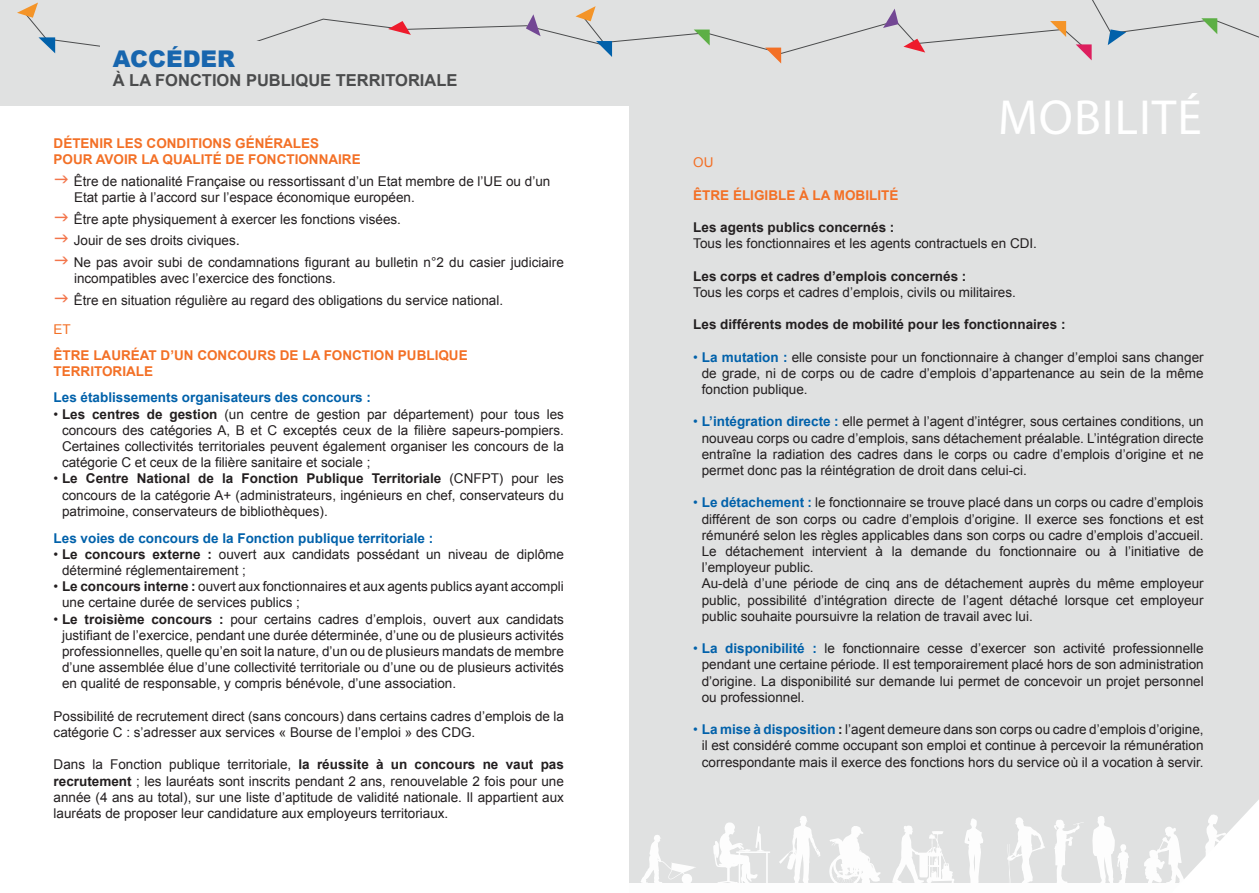
<style>
.page{position:relative;width:1259px;height:893px;background:#fff}
.page>*{position:absolute;margin:0;border:0;box-sizing:border-box;transform-origin:0 0}
.t1{font:49.5px "Myriad Pro";letter-spacing:.02em;color:#fff}
.t2{font:900 22.95px "Arial";color:#1866ae}
.t3{font:700 16.5px "Arial";color:#4b4c4d}
.t4{font:13.5px/16.2px "Arial";color:#231f20;text-align:justify}
.t5{font:700 13.5px/16.2px "Arial";color:#f37026}
.t6{font:700 13.5px "Arial";color:#231f20}
.t7{font:700 13.5px "Arial";color:#0161aa}
.t8{font:13.5px "Arial";color:#f37026}
.s1{font-size:15px}
.s2{font-weight:700}
.s3{color:#0161aa}
.s4{font-weight:700;color:#0161aa}
</style>
<div class="page">
<div style="left:629px;top:60px;width:630px;height:833px;background:#e0e1e1"></div>
<div style="left:0;top:0;width:1259px;height:105px;background:#e0e1e1"></div>
<svg style="left:17px;top:0;width:1242px;height:64px"></svg>
<div style="left:629px;top:884px;width:630px;height:9px;background:#fff"></div>
<svg style="left:713px;top:822px;width:57px;height:62px"></svg>
<svg style="left:1007px;top:817px;width:38px;height:67px"></svg>
<svg style="left:779px;top:816px;width:41px;height:68px"></svg>
<svg style="left:640px;top:835px;width:56px;height:49px"></svg>
<svg style="left:892px;top:825px;width:62px;height:59px"></svg>
<svg style="left:1054px;top:820px;width:30px;height:64px"></svg>
<svg style="left:964px;top:818px;width:19px;height:66px"></svg>
<svg style="left:829px;top:826px;width:51px;height:58px"></svg>
<svg style="left:1092px;top:816px;width:37px;height:68px"></svg>
<svg style="left:1144px;top:800px;width:115px;height:84px"></svg>
<div style="left:100px;top:41px;width:375px;height:55px;background:#e0e1e1"></div>
<p class="t2" style="left:113px;top:42px;width:124px">ACCÉDER</p>
<p class="t3" style="left:113px;top:70px;width:346px">À LA FONCTION PUBLIQUE TERRITORIALE</p>
<p class="t5" style="left:54px;top:136px;width:309px">DÉTENIR LES CONDITIONS GÉNÉRALES<br>POUR AVOIR LA QUALITÉ DE FONCTIONNAIRE</p>
<p class="t4" style="left:74px;top:173px;width:478px">Être de nationalité Française ou ressortissant d’un Etat membre de l’UE ou d’un<br>Etat partie à l’accord sur l’espace économique européen.</p>
<p class="t4" style="left:74px;top:211px;width:329px">Être apte physiquement à exercer les fonctions visées.</p>
<p class="t4" style="left:74px;top:233px;width:168px">Jouir de ses droits civiques<span class="s1">.</span></p>
<p class="t4" style="left:74px;top:254px;width:492px">Ne pas avoir subi de condamnations figurant au bulletin n°2 du casier judiciaire incompatibles avec l’exercice des fonctions.</p>
<p class="t4" style="left:74px;top:292px;width:431px">Être en situation régulière au regard des obligations du service national.</p>
<p class="t8" style="left:54px;top:320px;width:19px">ET</p>
<p class="t5" style="left:54px;top:347px;width:416px">ÊTRE LAURÉAT D’UN CONCOURS DE LA FONCTION PUBLIQUE<br>TERRITORIALE</p>
<p class="t7" style="left:54px;top:389px;width:319px">Les établissements organisateurs des concours :</p>
<p class="t4" style="left:62px;top:406px;width:503px;text-indent:-8px">• <span class="s2">Les centres de gestion</span> (un centre de gestion par département) pour tous les concours des catégories A, B et C exceptés ceux de la filière sapeurs-pompiers.<br>Certaines collectivités territoriales peuvent également organiser les concours de la catégorie C et ceux de la filière sanitaire et sociale ;</p>
<p class="t4" style="left:62px;top:471px;width:503px;text-indent:-8px">• <span class="s2">Le Centre National de la Fonction Publique Territoriale</span> (CNFPT) pour les concours de la catégorie A+ (administrateurs, ingénieurs en chef, conservateurs du patrimoine, conservateurs de bibliothèques).</p>
<p class="t7" style="left:54px;top:529px;width:381px">Les voies de concours de la Fonction publique territoriale :</p>
<p class="t4" style="left:62px;top:546px;width:503px;text-indent:-8px">• <span class="s2">Le concours externe :</span> ouvert aux candidats possédant un niveau de diplôme déterminé réglementairement ;</p>
<p class="t4" style="left:62px;top:578px;width:503px;text-indent:-8px">• <span class="s2">Le concours interne :</span> ouvert aux fonctionnaires et aux agents publics ayant accompli une certaine durée de services publics ;</p>
<p class="t4" style="left:62px;top:611px;width:503px;text-indent:-8px">• <span class="s2">Le troisième concours :</span> pour certains cadres d’emplois, ouvert aux candidats justifiant de l’exercice, pendant une durée déterminée, d’une ou de plusieurs activités professionnelles, quelle qu’en soit la nature, d’un ou de plusieurs mandats de membre d’une assemblée élue d’une collectivité territoriale ou d’une ou de plusieurs activités en qualité de responsable, y compris bénévole, d’une association.</p>
<p class="t4" style="left:54px;top:708px;width:512px">Possibilité de recrutement direct (sans concours) dans certains cadres d’emplois de la catégorie C : s’adresser aux services « Bourse de l’emploi » des CDG.</p>
<p class="t4" style="left:54px;top:757px;width:512px">Dans la Fonction publique territoriale, <span class="s2">la réussite à un concours ne vaut pas recrutement</span> ; les lauréats sont inscrits pendant 2 ans, renouvelable 2 fois pour une année (4 ans au total), sur une liste d’aptitude de validité nationale. Il appartient aux lauréats de proposer leur candidature aux employeurs territoriaux.</p>
<p class="t1" style="left:998px;top:87px;width:205px">MOBILITÉ</p>
<p class="t8" style="left:693px;top:154px;width:22px">OU</p>
<p class="t5" style="left:693px;top:187px;width:207px">ÊTRE ÉLIGIBLE À LA MOBILITÉ</p>
<p class="t6" style="left:693px;top:218px;width:203px">Les agents publics concernés :</p>
<p class="t4" style="left:693px;top:235px;width:345px">Tous les fonctionnaires et les agents contractuels en CDI.</p>
<p class="t6" style="left:693px;top:267px;width:275px">Les corps et cadres d’emplois concernés :</p>
<p class="t4" style="left:693px;top:284px;width:324px">Tous les corps et cadres d’emplois, civils ou militaires.</p>
<p class="t6" style="left:693px;top:316px;width:374px">Les différents modes de mobilité pour les fonctionnaires :</p>
<p class="t4" style="left:702px;top:349px;width:503px;text-indent:-8px"><span class="s3">•</span> <span class="s4">La mutation :</span> elle consiste pour un fonctionnaire à changer d’emploi sans changer de grade, ni de corps ou de cadre d’emplois d’appartenance au sein de la même fonction publique.</p>
<p class="t4" style="left:702px;top:414px;width:503px;text-indent:-8px"><span class="s3">•</span> <span class="s4">L’intégration directe :</span> elle permet à l’agent d’intégrer, sous certaines conditions, un nouveau corps ou cadre d’emplois, sans détachement préalable. L’intégration directe entraîne la radiation des cadres dans le corps ou cadre d’emplois d’origine et ne permet donc pas la réintégration de droit dans celui-ci.</p>
<p class="t4" style="left:702px;top:495px;width:503px;text-indent:-8px"><span class="s3">•</span> <span class="s4">Le détachement :</span> le fonctionnaire se trouve placé dans un corps ou cadre d’emplois différent de son corps ou cadre d’emplois d’origine. Il exerce ses fonctions et est rémunéré selon les règles applicables dans son corps ou cadre d’emplois d’accueil.<br>Le détachement intervient à la demande du fonctionnaire ou à l’initiative de l’employeur public.</p>
<p class="t4" style="left:702px;top:576px;width:503px">Au-delà d’une période de cinq ans de détachement auprès du même employeur public, possibilité d’intégration directe de l’agent détaché lorsque cet employeur public souhaite poursuivre la relation de travail avec lui.</p>
<p class="t4" style="left:702px;top:640px;width:503px;text-indent:-8px"><span class="s3">•</span> <span class="s4">La disponibilité :</span> le fonctionnaire cesse d’exercer son activité professionnelle pendant une certaine période. Il est temporairement placé hors de son administration d’origine. La disponibilité sur demande lui permet de concevoir un projet personnel ou professionnel.</p>
<p class="t4" style="left:702px;top:721px;width:503px;text-indent:-8px"><span class="s3">•</span> <span class="s4">La mise à disposition</span> <span class="s2">:</span> l’agent demeure dans son corps ou cadre d’emplois d’origine, il est considéré comme occupant son emploi et continue à percevoir la rémunération correspondante mais il exerce des fonctions hors du service où il a vocation à servir.</p>
</div>
